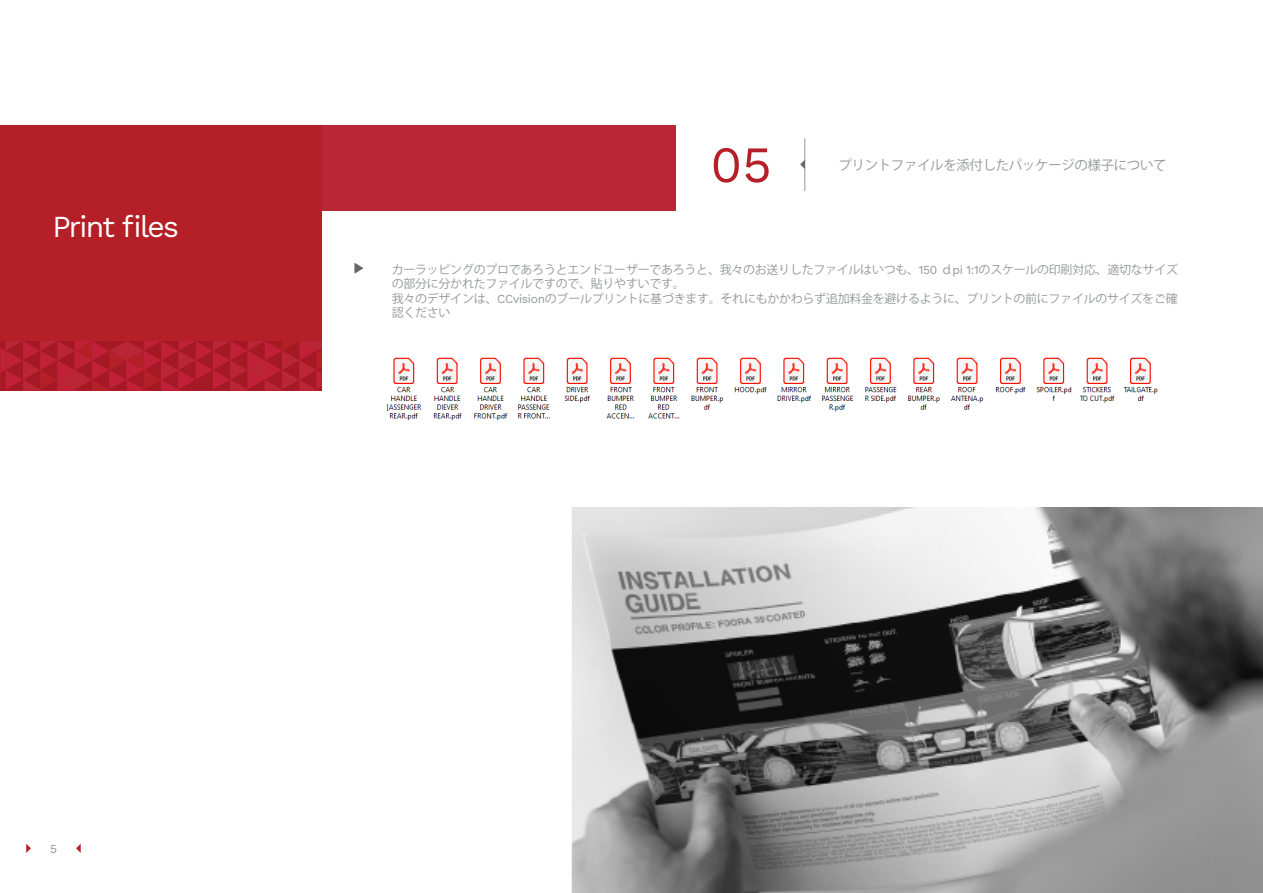
<style>
.page{position:relative;width:1263px;height:893px;background:#fff}
.page>*{position:absolute;margin:0;border:0;box-sizing:border-box;transform-origin:0 0}
.t1{font:51px "Work Sans";color:#b51f27}
.t2{font:30px "Work Sans";letter-spacing:-.055em;color:#fff}
.t3{font:13.5px "Koz Go Pr 6 N";letter-spacing:-.03em;color:#939597}
.t4{font:12px/14.4px "Koz Go Pr 6 N";letter-spacing:-.025em;color:#939597}
.t5{font:12px "Work Sans";color:#939597}
.s1{font-family:"Work Sans"}
</style>
<div class="page">
<div style="left:322px;top:125px;width:354px;height:85px;background:#ba2635"></div>
<svg style="left:1px;top:340px;width:321px;height:50px;background:#b21d2d"></svg>
<div style="left:1px;top:125px;width:321px;height:215px;background:#b51f27"></div>
<svg style="left:355px;top:263px;width:8px;height:10px"></svg>
<hr style="left:804px;top:138px;width:1px;height:53px;background:#939597">
<svg style="left:800px;top:160px;width:5px;height:8px"></svg>
<img style="left:386px;top:357px;width:772px;height:64px">
<img style="left:571px;top:507px;width:692px;height:386px">
<svg style="left:76px;top:844px;width:5px;height:9px"></svg>
<svg style="left:26px;top:844px;width:5px;height:9px"></svg>
<h2 class="t2" style="left:52px;top:204px;width:128px">Print files</h2>
<p class="t5" style="left:50px;top:839px;width:8px">5</p>
<h1 class="t1" style="left:710px;top:126px;width:63px">05</h1>
<p class="t3" style="left:838px;top:157px;width:330px">プリントファイルを添付したパッケージの様子について</p>
<p class="t4" style="left:392px;top:263px;width:788px">カーラッピングのプロであろうとエンドユーザーであろうと、我々のお送りしたファイルはいつも、<span class="s1">150</span> ｄ<span class="s1">pi 1:1</span>のスケールの印刷対応、適切なサイズの部分に分かれたファイルですので、貼りやすいです。<br>我々のデザインは、<span class="s1">CCvision</span>のブールプリントに基づきます。それにもかかわらず追加料金を避けるように、プリントの前にファイルのサイズをご確認ください</p>
</div>
